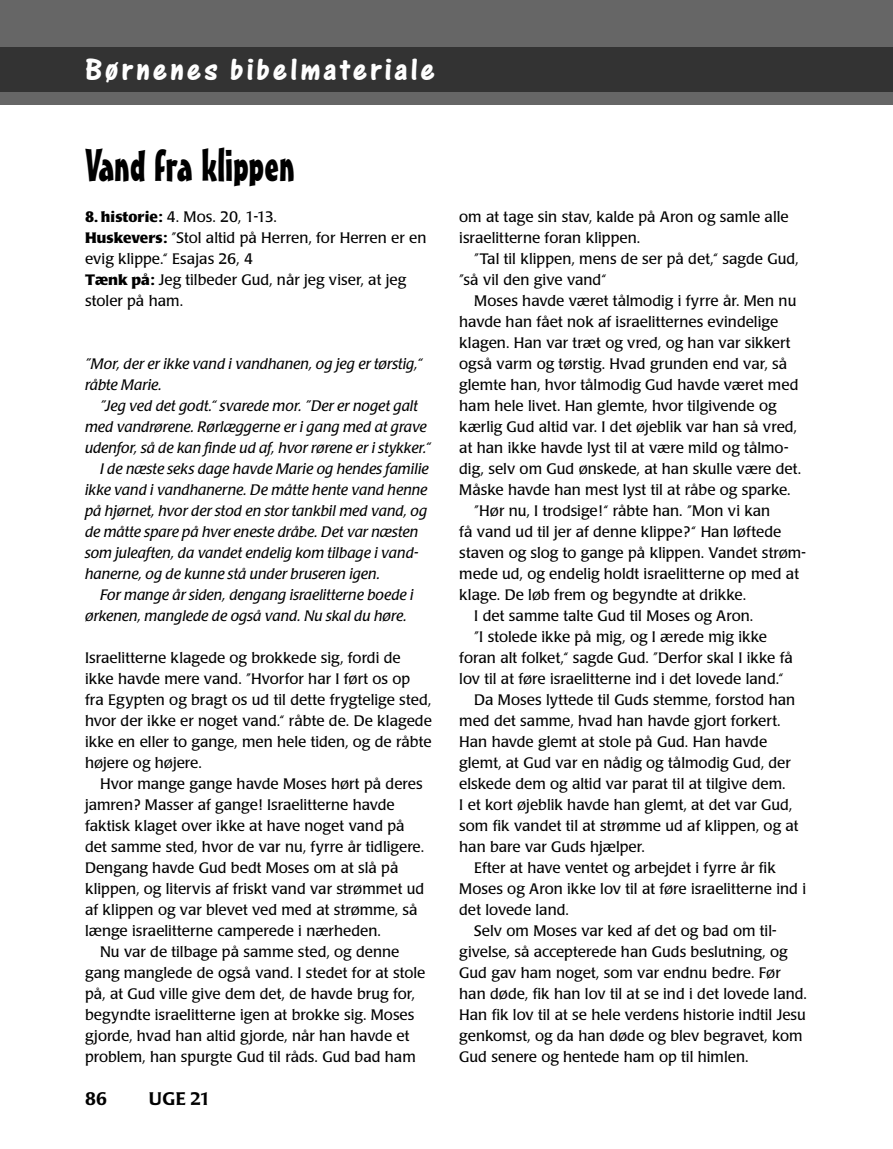
<style>
.page{position:relative;width:893px;height:1149px;background:#fff}
.page>*{position:absolute;margin:0;border:0;box-sizing:border-box;transform-origin:0 0}
.t1{font:45px "Mister Earl BT";color:#000}
.t2{font:33px "One Stroke Script Bold Plain";letter-spacing:.1em;color:#fff}
.t3{font:500 18px "Poppl Laudatio";letter-spacing:.02em;color:#000}
.t4{font:15px/21px "Poppl Laudatio";color:#000}
.t5{font:italic 15px/21px "Poppl Laudatio";letter-spacing:.005em;color:#000}
.s1{font-weight:700}
</style>
<div class="page">
<div style="left:0;top:0;width:893px;height:104px;background:#666"></div>
<div style="left:0;top:47px;width:893px;height:44px;background:#333"></div>
<h2 class="t2" style="left:85px;top:60px;width:351px">Børnenes bibelmateriale</h2>
<h1 class="t1" style="left:85px;top:148px;width:211px">Vand fra klippen</h1>
<p class="t4" style="left:85px;top:207px;width:343px"><span class="s1">8. historie:</span> 4. Mos. 20, 1-13.<br><span class="s1">Huskevers:</span> ”Stol altid på Herren, for Herren er en evig klippe.“ Esajas 26, 4<br><span class="s1">Tænk på:</span> Jeg tilbeder Gud, når jeg viser, at jeg stoler på ham.</p>
<p class="t5" style="left:85px;top:355px;width:339px">”Mor, der er ikke vand i vandhanen, og jeg er tørstig,“ råbte Marie.</p>
<p class="t5" style="left:100px;top:397px;width:319px">”Jeg ved det godt.“ svarede mor. ”Der er noget galt</p>
<p class="t5" style="left:85px;top:418px;width:343px">med vandrørene. Rørlæggerne er i gang med at grave</p>
<p class="t5" style="left:85px;top:439px;width:347px">udenfor, så de kan finde ud af, hvor rørene er i stykker.“</p>
<p class="t5" style="left:100px;top:460px;width:330px">I de næste seks dage havde Marie og hendes familie</p>
<p class="t5" style="left:85px;top:481px;width:344px">ikke vand i vandhanerne. De måtte hente vand henne</p>
<p class="t5" style="left:85px;top:502px;width:344px">på hjørnet, hvor der stod en stor tankbil med vand, og</p>
<p class="t5" style="left:85px;top:523px;width:335px">de måtte spare på hver eneste dråbe. Det var næsten</p>
<p class="t5" style="left:85px;top:544px;width:335px">som juleaften, da vandet endelig kom tilbage i vand-</p>
<p class="t5" style="left:85px;top:565px;width:297px">hanerne, og de kunne stå under bruseren igen.</p>
<p class="t5" style="left:100px;top:586px;width:315px">For mange år siden, dengang israelitterne boede i</p>
<p class="t5" style="left:85px;top:607px;width:323px">ørkenen, manglede de også vand. Nu skal du høre.</p>
<p class="t4" style="left:85px;top:648px;width:348px">Israelitterne klagede og brokkede sig, fordi de ikke havde mere vand. ”Hvorfor har I ført os op fra Egypten og bragt os ud til dette frygtelige sted, hvor der ikke er noget vand.“ råbte de. De klagede ikke en eller to gange, men hele tiden, og de råbte højere og højere.</p>
<p class="t4" style="left:100px;top:774px;width:324px">Hvor mange gange havde Moses hørt på deres</p>
<p class="t4" style="left:85px;top:795px;width:311px">jamren? Masser af gange! Israelitterne havde</p>
<p class="t4" style="left:85px;top:816px;width:321px">faktisk klaget over ikke at have noget vand på</p>
<p class="t4" style="left:85px;top:837px;width:341px">det samme sted, hvor de var nu, fyrre år tidligere.</p>
<p class="t4" style="left:85px;top:858px;width:315px">Dengang havde Gud bedt Moses om at slå på</p>
<p class="t4" style="left:85px;top:879px;width:341px">klippen, og litervis af friskt vand var strømmet ud</p>
<p class="t4" style="left:85px;top:900px;width:334px">af klippen og var blevet ved med at strømme, så</p>
<p class="t4" style="left:85px;top:921px;width:297px">længe israelitterne camperede i nærheden.</p>
<p class="t4" style="left:100px;top:942px;width:301px">Nu var de tilbage på samme sted, og denne</p>
<p class="t4" style="left:85px;top:963px;width:342px">gang manglede de også vand. I stedet for at stole</p>
<p class="t4" style="left:85px;top:984px;width:331px">på, at Gud ville give dem det, de havde brug for,</p>
<p class="t4" style="left:85px;top:1005px;width:331px">begyndte israelitterne igen at brokke sig. Moses</p>
<p class="t4" style="left:85px;top:1026px;width:326px">gjorde, hvad han altid gjorde, når han havde et</p>
<p class="t4" style="left:85px;top:1047px;width:332px">problem, han spurgte Gud til råds. Gud bad ham</p>
<p class="t3" style="left:85px;top:1090px;width:24px">86</p>
<p class="t3" style="left:149px;top:1090px;width:63px">UGE 21</p>
<p class="t4" style="left:459px;top:207px;width:331px">om at tage sin stav, kalde på Aron og samle alle israelitterne foran klippen.</p>
<p class="t4" style="left:459px;top:249px;width:341px;text-indent:15px">”Tal til klippen, mens de ser på det,“ sagde Gud, ”så vil den give vand“</p>
<p class="t4" style="left:474px;top:291px;width:324px">Moses havde været tålmodig i fyrre år. Men nu</p>
<p class="t4" style="left:459px;top:312px;width:320px">havde han fået nok af israelitternes evindelige</p>
<p class="t4" style="left:459px;top:333px;width:333px">klagen. Han var træt og vred, og han var sikkert</p>
<p class="t4" style="left:459px;top:354px;width:329px">også varm og tørstig. Hvad grunden end var, så</p>
<p class="t4" style="left:459px;top:375px;width:341px">glemte han, hvor tålmodig Gud havde været med</p>
<p class="t4" style="left:459px;top:396px;width:319px">ham hele livet. Han glemte, hvor tilgivende og</p>
<p class="t4" style="left:459px;top:417px;width:339px">kærlig Gud altid var. I det øjeblik var han så vred,</p>
<p class="t4" style="left:459px;top:438px;width:331px">at han ikke havde lyst til at være mild og tålmo-</p>
<p class="t4" style="left:459px;top:459px;width:344px">dig, selv om Gud ønskede, at han skulle være det.</p>
<p class="t4" style="left:459px;top:480px;width:333px">Måske havde han mest lyst til at råbe og sparke.</p>
<p class="t4" style="left:474px;top:501px;width:298px">”Hør nu, I trodsige!“ råbte han. ”Mon vi kan</p>
<p class="t4" style="left:459px;top:522px;width:323px">få vand ud til jer af denne klippe?“ Han løftede</p>
<p class="t4" style="left:459px;top:543px;width:348px">staven og slog to gange på klippen. Vandet strøm-</p>
<p class="t4" style="left:459px;top:564px;width:341px">mede ud, og endelig holdt israelitterne op med at</p>
<p class="t4" style="left:459px;top:585px;width:288px">klage. De løb frem og begyndte at drikke.</p>
<p class="t4" style="left:474px;top:606px;width:281px">I det samme talte Gud til Moses og Aron.</p>
<p class="t4" style="left:474px;top:627px;width:294px">”I stolede ikke på mig, og I ærede mig ikke</p>
<p class="t4" style="left:459px;top:648px;width:335px">foran alt folket,“ sagde Gud. ”Derfor skal I ikke få</p>
<p class="t4" style="left:459px;top:669px;width:326px">lov til at føre israelitterne ind i det lovede land.“</p>
<p class="t4" style="left:474px;top:690px;width:322px">Da Moses lyttede til Guds stemme, forstod han</p>
<p class="t4" style="left:459px;top:711px;width:323px">med det samme, hvad han havde gjort forkert.</p>
<p class="t4" style="left:459px;top:732px;width:309px">Han havde glemt at stole på Gud. Han havde</p>
<p class="t4" style="left:459px;top:753px;width:333px">glemt, at Gud var en nådig og tålmodig Gud, der</p>
<p class="t4" style="left:459px;top:774px;width:328px">elskede dem og altid var parat til at tilgive dem.</p>
<p class="t4" style="left:459px;top:795px;width:335px">I et kort øjeblik havde han glemt, at det var Gud,</p>
<p class="t4" style="left:459px;top:816px;width:341px">som fik vandet til at strømme ud af klippen, og at</p>
<p class="t4" style="left:459px;top:837px;width:187px">han bare var Guds hjælper.</p>
<p class="t4" style="left:474px;top:858px;width:303px">Efter at have ventet og arbejdet i fyrre år fik</p>
<p class="t4" style="left:459px;top:879px;width:348px">Moses og Aron ikke lov til at føre israelitterne ind i</p>
<p class="t4" style="left:459px;top:900px;width:111px">det lovede land.</p>
<p class="t4" style="left:474px;top:921px;width:304px">Selv om Moses var ked af det og bad om til-</p>
<p class="t4" style="left:459px;top:942px;width:330px">givelse, så accepterede han Guds beslutning, og</p>
<p class="t4" style="left:459px;top:963px;width:323px">Gud gav ham noget, som var endnu bedre. Før</p>
<p class="t4" style="left:459px;top:984px;width:349px">han døde, fik han lov til at se ind i det lovede land.</p>
<p class="t4" style="left:459px;top:1005px;width:348px">Han fik lov til at se hele verdens historie indtil Jesu</p>
<p class="t4" style="left:459px;top:1026px;width:345px">genkomst, og da han døde og blev begravet, kom</p>
<p class="t4" style="left:459px;top:1047px;width:291px">Gud senere og hentede ham op til himlen.</p>
</div>
